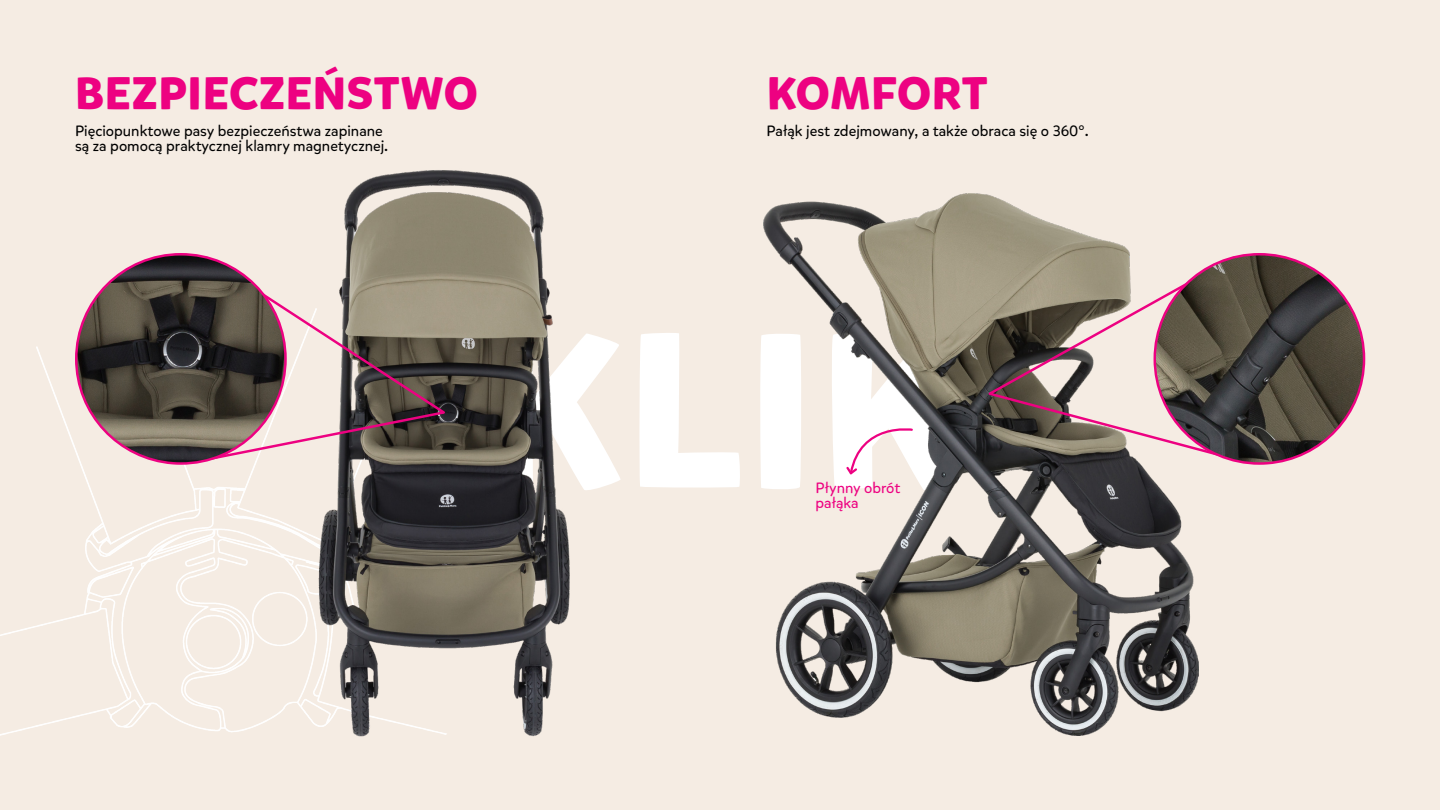
<style>
.page{position:relative;width:1440px;height:810px;background:#f5ece3}
.page>*{position:absolute;margin:0;border:0;box-sizing:border-box;transform-origin:0 0}
.t1{font:700 218.1px "Mikado";color:#fff}
.t2{font:700 45.3px "Mikado";letter-spacing:.015em;color:#ed0181}
.t3{font:15px/15px "Mikado";color:#000}
.t4{font:15px/15px "Mikado";color:#ed0181}
</style>
<div class="page">
<img style="left:0;top:346px;width:116px;height:390px">
<img style="left:116px;top:170px;width:454px;height:567px">
<svg style="left:288px;top:253px;width:159px;height:212px"></svg>
<svg style="left:74px;top:252px;width:214px;height:214px"></svg>
<img style="left:764px;top:193px;width:435px;height:543px">
<svg style="left:986px;top:254px;width:166px;height:211px"></svg>
<svg style="left:1152px;top:252px;width:214px;height:214px"></svg>
<svg style="left:844px;top:422px;width:70px;height:54px"></svg>
<h2 class="t2" style="left:75px;top:65px;width:404px">BEZPIECZEŃSTWO</h2>
<p class="t3" style="left:75px;top:124px;width:315px">Pięciopunktowe pasy bezpieczeństwa zapinane są za pomocą praktycznej klamry magnetycznej.</p>
<h2 class="t2" style="left:767px;top:65px;width:222px">KOMFORT</h2>
<p class="t3" style="left:766px;top:124px;width:324px">Pałąk jest zdejmowany, a także obraca się o 360°.</p>
<h1 class="t1" style="left:479px;top:274px;width:484px">KLIK</h1>
<p class="t4" style="left:815px;top:480px;width:86px">Płynny obrót pałąka</p>
</div>
